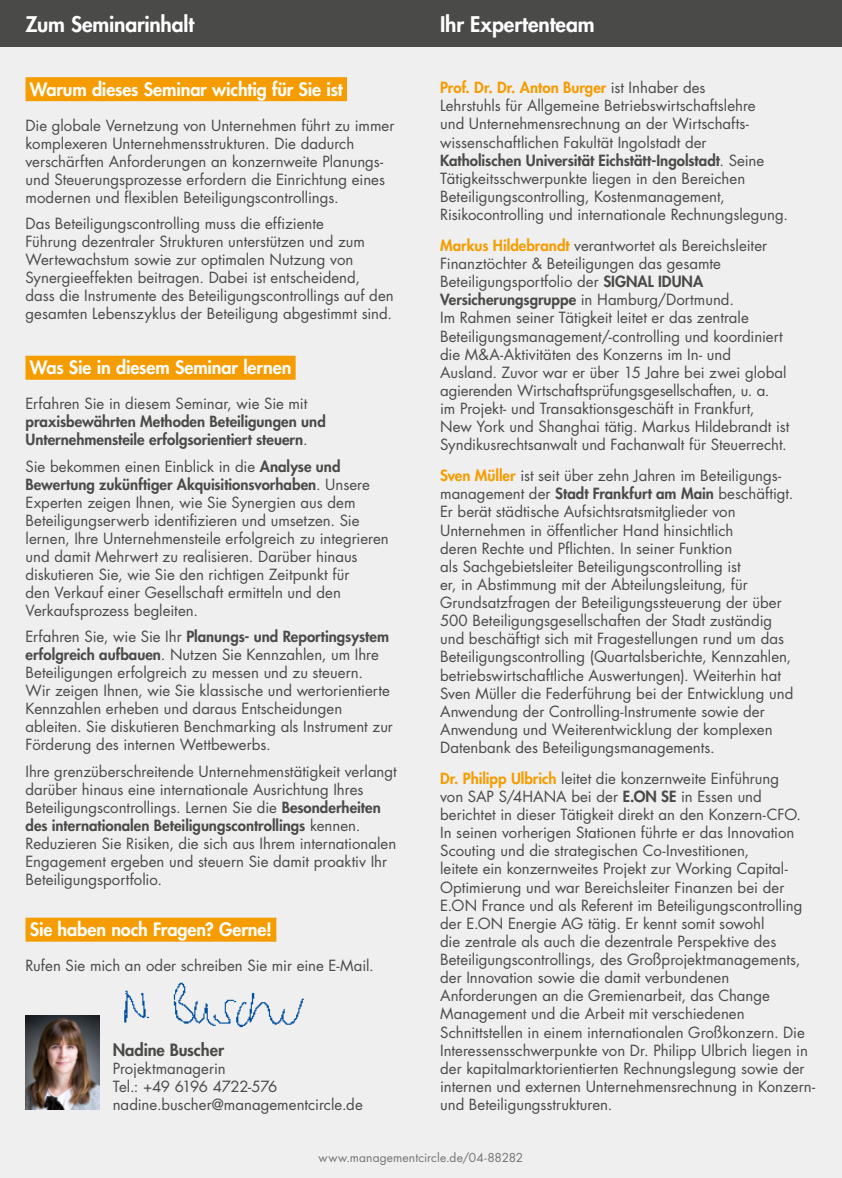
<style>
.page{position:relative;width:842px;height:1178px;background:#efefef}
.page>*{position:absolute;margin:0;border:0;box-sizing:border-box;transform-origin:0 0}
.t1{font:800 21px "Futura Std";letter-spacing:-.005em;color:#fff}
.t2{font:800 18px "Futura Std";letter-spacing:-.01em;color:#fff}
.t3{font:800 16.5px "Futura Std";letter-spacing:-.005em;color:#4a4a49}
.t4{font:15px/18.1px "Futura Std";color:#4a4a49}
.t5{font:800 15px/18px "Futura Std";color:#4a4a49}
.t6{font:12px "Futura Std";letter-spacing:.01em;color:#757474}
.s1{font-weight:400}
.s2{font-weight:800}
.s3{font-weight:800;color:#f59c00}
</style>
<div class="page">
<div style="left:0;top:0;width:842px;height:47px;background:#4a4a49"></div>
<div style="left:26px;top:918px;width:250px;height:24px;background:#f59c00"></div>
<div style="left:26px;top:77px;width:321px;height:24px;background:#f59c00"></div>
<div style="left:26px;top:356px;width:270px;height:24px;background:#f59c00"></div>
<img style="left:26px;top:1015px;width:74px;height:95px">
<img style="left:124px;top:982px;width:180px;height:46px">
<h1 class="t1" style="left:26px;top:11px;width:170px">Zum Seminarinhalt</h1>
<h1 class="t1" style="left:440px;top:11px;width:156px">Ihr Expertenteam</h1>
<p class="t2" style="left:30px;top:78px;width:314px">Warum dieses Seminar wichtig für Sie ist</p>
<p class="t4" style="left:26px;top:116px;width:370px">Die globale Vernetzung von Unternehmen führt zu immer komplexeren Unternehmensstrukturen. Die dadurch verschärften Anforderungen an konzernweite Planungs&shy;und Steuerungsprozesse erfordern die Einrichtung eines modernen und flexiblen Beteiligungscontrollings.</p>
<p class="t4" style="left:26px;top:215px;width:370px">Das Beteiligungscontrolling muss die effiziente<br>Führung dezentraler Strukturen unterstützen und zum Wertewachstum sowie zur optimalen Nutzung von Synergieeffekten beitragen. Dabei ist entscheidend,<br>dass die Instrumente des Beteiligungscontrollings auf den gesamten Lebenszyklus der Beteiligung abgestimmt sind.</p>
<p class="t2" style="left:30px;top:356px;width:263px">Was Sie in diesem Seminar lernen</p>
<p class="t4" style="left:26px;top:395px;width:283px">Erfahren Sie in diesem Seminar, wie Sie mit</p>
<p class="t5" style="left:26px;top:413px;width:302px">praxisbewährten Methoden Beteiligungen und<br>Unternehmensteile erfolgsorientiert steuern<span class="s1">.</span></p>
<p class="t4" style="left:26px;top:457px;width:365px">Sie bekommen einen Einblick in die <span class="s2">Analyse und Bewertung zukünftiger Akquisitionsvorhaben</span>. Unsere Experten zeigen Ihnen, wie Sie Synergien aus dem Beteiligungserwerb identifizieren und umsetzen. Sie lernen, Ihre Unternehmensteile erfolgreich zu integrieren und damit Mehrwert zu realisieren. Darüber hinaus diskutieren Sie, wie Sie den richtigen Zeitpunkt für<br>den Verkauf einer Gesellschaft ermitteln und den Verkaufsprozess begleiten.</p>
<p class="t4" style="left:26px;top:628px;width:369px">Erfahren Sie, wie Sie Ihr <span class="s2">Planungs- und Reportingsystem erfolgreich aufbauen</span>. Nutzen Sie Kennzahlen, um Ihre Beteiligungen erfolgreich zu messen und zu steuern.<br>Wir zeigen Ihnen, wie Sie klassische und wertorientierte Kennzahlen erheben und daraus Entscheidungen ableiten. Sie diskutieren Benchmarking als Instrument zur Förderung des internen Wettbewerbs.</p>
<p class="t4" style="left:26px;top:762px;width:373px">Ihre grenzüberschreitende Unternehmenstätigkeit verlangt darüber hinaus eine internationale Ausrichtung Ihres Beteiligungscontrollings. Lernen Sie die <span class="s2">Besonderheiten des internationalen Beteiligungscontrollings</span> kennen.<br>Reduzieren Sie Risiken, die sich aus Ihrem internationalen Engagement ergeben und steuern Sie damit proaktiv Ihr Beteiligungsportfolio.</p>
<p class="t2" style="left:30px;top:918px;width:244px">Sie haben noch Fragen? Gerne!</p>
<p class="t4" style="left:26px;top:957px;width:350px">Rufen Sie mich an oder schreiben Sie mir eine E-Mail.</p>
<p class="t3" style="left:113px;top:1039px;width:113px">Nadine Buscher</p>
<p class="t4" style="left:113px;top:1059px;width:252px">Projektmanagerin<br>Tel.: +49 6196 4722-576 nadine.buscher@managementcircle.de</p>
<p class="t4" style="left:440px;top:79px;width:349px"><span class="s3">Prof. Dr. Dr. Anton Burger</span> ist Inhaber des<br>Lehrstuhls für Allgemeine Betriebswirtschaftslehre<br>und Unternehmensrechnung an der Wirtschafts&shy;wissenschaftlichen Fakultät Ingolstadt der <span class="s2">Katholischen Universität Eichstätt-Ingolstadt</span>. Seine Tätigkeitsschwerpunkte liegen in den Bereichen Beteiligungscontrolling, Kostenmanagement, Risikocontrolling und internationale Rechnungslegung.</p>
<p class="t4" style="left:440px;top:236px;width:351px"><span class="s3">Markus Hildebrandt</span> verantwortet als Bereichsleiter Finanztöchter &amp; Beteiligungen das gesamte Beteiligungsportfolio der <span class="s2">SIGNAL IDUNA Versicherungsgruppe</span> in Hamburg/Dortmund.<br>Im Rahmen seiner Tätigkeit leitet er das zentrale Beteiligungsmanagement/-controlling und koordiniert die M&amp;A-Aktivitäten des Konzerns im In- und Ausland. Zuvor war er über 15 Jahre bei zwei global agierenden Wirtschaftsprüfungsgesellschaften, u. a.<br>im Projekt- und Transaktionsgeschäft in Frankfurt, New York und Shanghai tätig. Markus Hildebrandt ist Syndikusrechtsanwalt und Fachanwalt für Steuerrecht.</p>
<p class="t4" style="left:440px;top:467px;width:355px"><span class="s3">Sven Müller</span> ist seit über zehn Jahren im Beteiligungs&shy;management der <span class="s2">Stadt Frankfurt am Main</span> beschäftigt.<br>Er berät städtische Aufsichtsratsmitglieder von Unternehmen in öffentlicher Hand hinsichtlich<br>deren Rechte und Pflichten. In seiner Funktion<br>als Sachgebietsleiter Beteiligungscontrolling ist<br>er, in Abstimmung mit der Abteilungsleitung, für Grundsatzfragen der Beteiligungssteuerung der über 500 Beteiligungsgesellschaften der Stadt zuständig und beschäftigt sich mit Fragestellungen rund um das Beteiligungscontrolling (Quartalsberichte, Kennzahlen, betriebswirtschaftliche Auswertungen). Weiterhin hat Sven Müller die Federführung bei der Entwicklung und Anwendung der Controlling-Instrumente sowie der Anwendung und Weiterentwicklung der komplexen Datenbank des Beteiligungsmanagements.</p>
<p class="t4" style="left:440px;top:769px;width:377px"><span class="s3">Dr. Philipp Ulbrich</span> leitet die konzernweite Einführung<br>von SAP S/4HANA bei der <span class="s2">E.ON SE</span> in Essen und berichtet in dieser Tätigkeit direkt an den Konzern-CFO.<br>In seinen vorherigen Stationen führte er das Innovation Scouting und die strategischen Co-Investitionen,<br>leitete ein konzernweites Projekt zur Working Capital-Optimierung und war Bereichsleiter Finanzen bei der E.ON France und als Referent im Beteiligungscontrolling der E.ON Energie AG tätig. Er kennt somit sowohl<br>die zentrale als auch die dezentrale Perspektive des Beteiligungscontrollings, des Großprojektmanagements, der Innovation sowie die damit verbundenen Anforderungen an die Gremienarbeit, das Change Management und die Arbeit mit verschiedenen Schnittstellen in einem internationalen Großkonzern. Die Interessensschwerpunkte von Dr. Philipp Ulbrich liegen in der kapitalmarktorientierten Rechnungslegung sowie der internen und externen Unternehmensrechnung in Konzern&shy;und Beteiligungsstrukturen.</p>
<p class="t6" style="left:319px;top:1149px;width:206px">www.managementcircle.de/04-88282</p>
</div>
